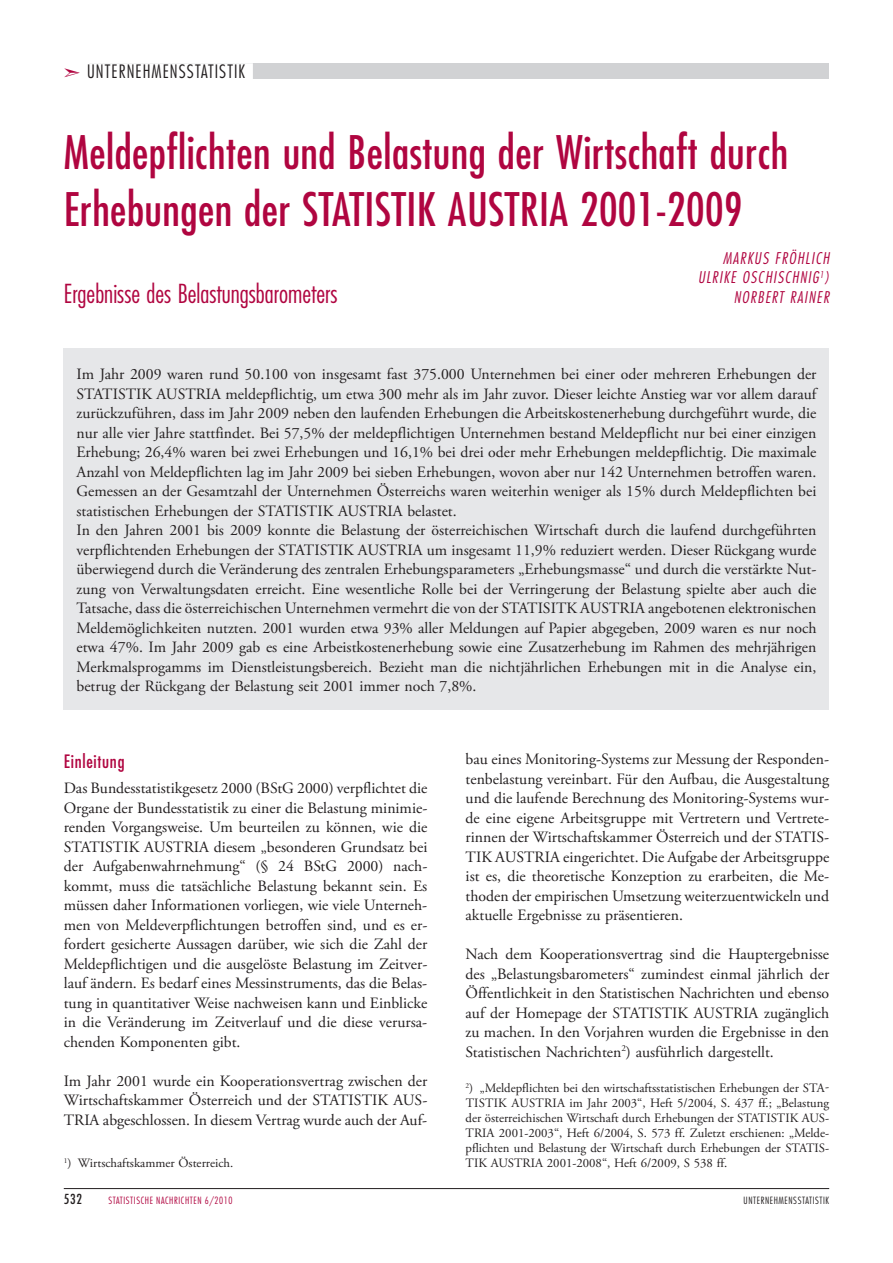
<style>
.page{position:relative;width:893px;height:1263px;background:#fff}
.page>*{position:absolute;margin:0;border:0;box-sizing:border-box;transform-origin:0 0}
.t1{font:condensed 45px/57px "Futura Std";letter-spacing:.01em;color:#b00540}
.t2{font:300 condensed 25.5px "Futura Std";color:#b00540}
.t3{font:300 condensed 18px "Futura Std";letter-spacing:.06em;color:#231f20}
.t4{font:condensed 18px "Futura Std";color:#b00540}
.t5{font:15.75px/19.5px "Adobe Garamond Pro";color:#231f20;text-align:justify}
.t6{font:italic 300 condensed 15.75px/19.5px "Futura Std";letter-spacing:.08em;color:#b00540}
.t7{font:italic 300 condensed 15.75px "Futura";letter-spacing:.08em;color:#b00540}
.t8{font:condensed 13.5px "Futura Std";color:#231f20}
.t9{font:12.75px/15px "Adobe Garamond Pro";color:#231f20}
.t10{font:300 condensed 9.75px "Futura Std";letter-spacing:.06em;color:#b00540}
.t11{font:300 condensed 9.75px "Futura Std";letter-spacing:.06em;color:#231f20}
</style>
<div class="page">
<hr style="left:64px;top:1188px;width:765px;height:1px;background:#231f20">
<div style="left:89px;top:64px;width:740px;height:15px;background:#d1d2d4"></div>
<div style="left:87px;top:63px;width:166px;height:18px;background:#fff"></div>
<div style="left:64px;top:349px;width:765px;height:361px;background:#e6e7e9"></div>
<p class="t3" style="left:87px;top:61px;width:152px">UNTERNEHMENSSTATISTIK</p>
<h1 class="t1" style="left:64px;top:123px;width:726px">Meldepflichten und Belastung der Wirtschaft durch<br>Erhebungen der STATISTI K AUSTRIA</h1>
<h1 class="t1" style="left:580px;top:180px;width:164px">2001-2009</h1>
<h2 class="t2" style="left:64px;top:278px;width:275px">ERGEBNISSE DES BELASTUNGSBAROMETERS</h2>
<p class="t6" style="left:698px;top:249px;width:133px;text-indent:25px">MARKUS FRÖHLICH<br>ULRIKE OSCHISCHNI</p>
<p class="t6" style="left:812px;top:268px;width:18px">G<sup>1</sup>)</p>
<p class="t7" style="left:734px;top:287px;width:97px">NORBERT RAINER</p>
<p class="t5" style="left:77px;top:365px;width:741px;text-align:left">Im Jahr 2009 waren rund 50.100 von insgesamt fast 375.000 Unternehmen bei einer oder mehreren Erhebungen der STATISTIK AUSTRIA meldepflichtig, um etwa 300 mehr als im Jahr zuvor. Dieser leichte Anstieg war vor allem darauf zurückzuführen, dass im Jahr 2009 neben den laufenden Erhebungen die Arbeitskostenerhebung durchgeführt wurde, die nur alle vier Jahre stattfindet. Bei 57,5% der meldepflichtigen Unternehmen bestand Meldepflicht nur bei einer einzigen Erhebung; 26,4% waren bei zwei Erhebungen und 16,1% bei drei oder mehr Erhebungen meldepflichtig. Die maximale Anzahl von Meldepflichten lag im Jahr 2009 bei sieben Erhebungen, wovon aber nur 142 Unternehmen betroffen waren.<br>Gemessen an der Gesamtzahl der Unternehmen Österreichs waren weiterhin weniger als 15% durch Meldepflichten bei statistischen Erhebungen der STATISTIK AUSTRIA belastet.<br>In den Jahren 2001 bis 2009 konnte die Belastung der österreichischen Wirtschaft durch die laufend durchgeführten verpflichtenden Erhebungen der STATISTIK AUSTRIA um insgesamt 11,9% reduziert werden. Dieser Rückgang wurde überwiegend durch die Veränderung des zentralen Erhebungsparameters „Erhebungsmasse“ und durch die verstärkte Nut&shy;zung von Verwaltungsdaten erreicht. Eine wesentliche Rolle bei der Verringerung der Belastung spielte aber auch die Tatsache, dass die österreichischen Unternehmen vermehrt die von der STATISITK AUSTRIA angebotenen elektronischen Meldemöglichkeiten nutzten. 2001 wurden etwa 93% aller Meldungen auf Papier abgegeben, 2009 waren es nur noch etwa 47%. Im Jahr 2009 gab es eine Arbeistkostenerhebung sowie eine Zusatzerhebung im Rahmen des mehrjährigen Merkmalsprogamms im Dienstleistungsbereich. Bezieht man die nichtjährlichen Erhebungen mit in die Analyse ein, betrug der Rückgang der Belastung seit 2001 immer noch 7,8%.</p>
<p class="t4" style="left:64px;top:750px;width:62px">Einleitung</p>
<p class="t5" style="left:64px;top:779px;width:365px">Das Bundesstatistikgesetz 2000 (BStG 2000) verpflichtet die Organe der Bundesstatistik zu einer die Belastung minimie&shy;renden Vorgangsweise. Um beurteilen zu können, wie die STATISTIK AUSTRIA diesem „besonderen Grundsatz bei der Aufgabenwahrnehmung“ (§ 24 BStG 2000) nach&shy;kommt, muss die tatsächliche Belastung bekannt sein. Es müssen daher Informationen vorliegen, wie viele Unterneh&shy;men von Meldeverpflichtungen betroffen sind, und es er&shy;fordert gesicherte Aussagen darüber, wie sich die Zahl der Meldepflichtigen und die ausgelöste Belastung im Zeitver&shy;lauf ändern. Es bedarf eines Messinstruments, das die Belas&shy;tung in quantitativer Weise nachweisen kann und Einblicke in die Veränderung im Zeitverlauf und die diese verursa&shy;chenden Komponenten gibt.</p>
<p class="t5" style="left:64px;top:1072px;width:365px">Im Jahr 2001 wurde ein Kooperationsvertrag zwischen der Wirtschaftskammer Österreich und der STATISTIK AUS-TRIA abgeschlossen. In diesem Vertrag wurde auch der Auf-</p>
<p class="t9" style="left:64px;top:1156px;width:171px"><sup>1</sup>) Wirtschaftskammer Österreich.</p>
<p class="t5" style="left:466px;top:750px;width:365px">bau eines Monitoring-Systems zur Messung der Responden&shy;tenbelastung vereinbart. Für den Aufbau, die Ausgestaltung und die laufende Berechnung des Monitoring-Systems wur&shy;de eine eigene Arbeitsgruppe mit Vertretern und Vertrete&shy;rinnen der Wirtschaftskammer Österreich und der STATIS-TIK AUSTRIA eingerichtet. Die Aufgabe der Arbeitsgruppe ist es, die theoretische Konzeption zu erarbeiten, die Me&shy;thoden der empirischen Umsetzung weiterzuentwickeln und aktuelle Ergebnisse zu präsentieren.</p>
<p class="t5" style="left:466px;top:945px;width:365px">Nach dem Kooperationsvertrag sind die Hauptergebnisse des „Belastungsbarometers“ zumindest einmal jährlich der Öffentlichkeit in den Statistischen Nachrichten und ebenso auf der Homepage der STATISTIK AUSTRIA zugänglich zu machen. In den Vorjahren wurden die Ergebnisse in den Statistischen Nachrichten<sup>2</sup>) ausführlich dargestellt.</p>
<p class="t9" style="left:466px;top:1081px;width:365px"><sup>2</sup>) „Meldepflichten bei den wirtschaftsstatistischen Erhebungen der Sta&shy;tistik</p>
<p class="t9" style="left:466px;top:1096px;width:365px;text-align:justify;text-indent:104px">im Jahr 2003“, Heft 5/2004, S. 437 ff.; „Belastung der österreichischen Wirtschaft durch Erhebungen der STATISTIK AUS-TRIA 2001-2003“, Heft 6/2004, S. 573 ff. Zuletzt erschienen: „Melde&shy;pflichten und Belastung der Wirtschaft durch Erhebungen der STATIS-TIK AUSTRIA 2001-2008“, Heft 6/2009, S 538 ff.</p>
<p class="t9" style="left:512px;top:1096px;width:17px">Austria</p>
<p class="t8" style="left:64px;top:1191px;width:20px">532</p>
<p class="t10" style="left:108px;top:1195px;width:126px">STATISTISCHE NACHRICHTEN 6/2010</p>
<p class="t11" style="left:744px;top:1195px;width:84px">UNTERNEHMENSSTATISTIK</p>
</div>
